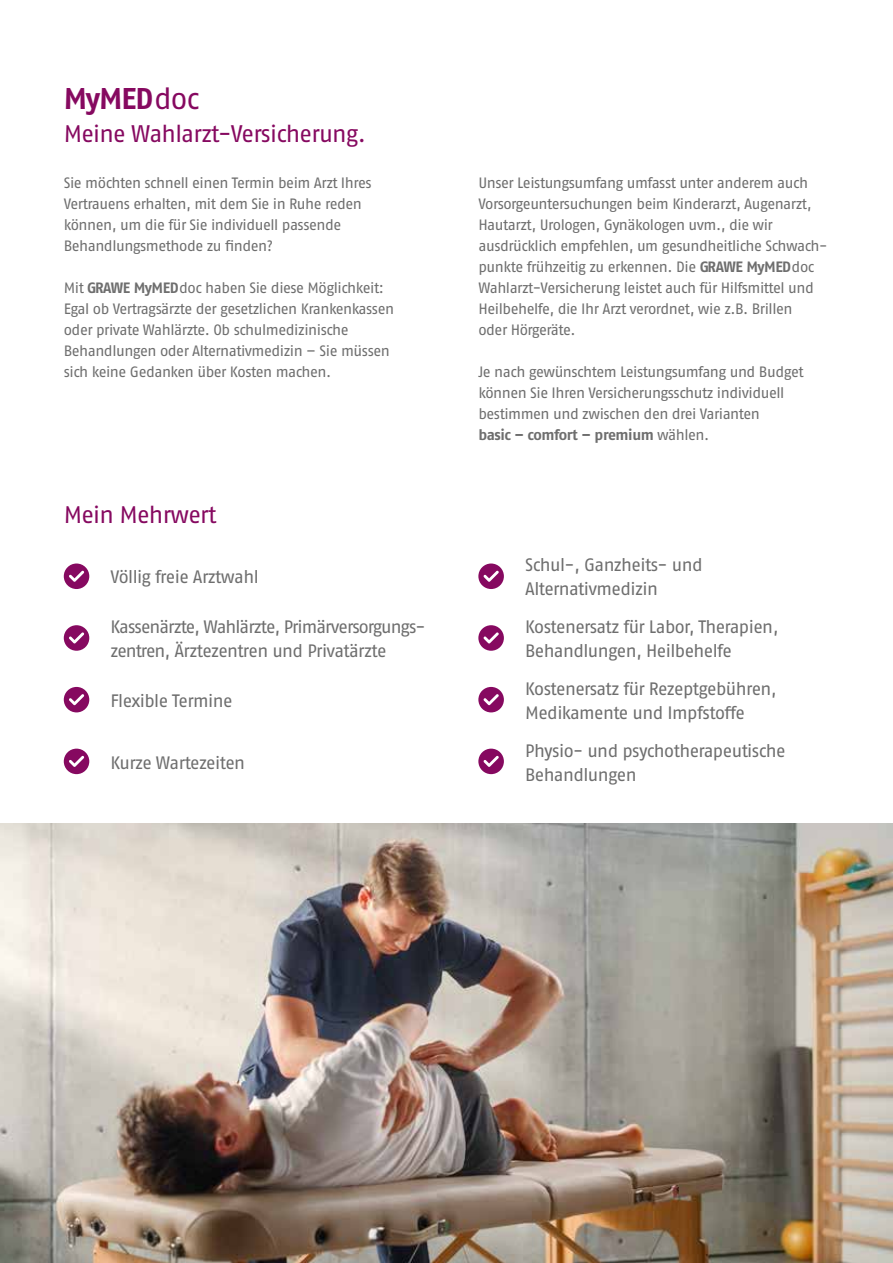
<style>
.page{position:relative;width:893px;height:1263px;background:#fff}
.page>*{position:absolute;margin:0;border:0;box-sizing:border-box;transform-origin:0 0}
.t1{font:700 30px "Fago Pro";letter-spacing:-.03em;color:#860960}
.t2{font:24px "Fago Pro";letter-spacing:-.035em;color:#860960}
.t3{font:18px/24px "Fago Pro";letter-spacing:-.035em;color:#6e6e6e}
.t4{font:15px/21px "Fago Pro";letter-spacing:-.035em;color:#6e6e6e}
.s1{font-weight:400}
.s2{font-weight:700}
</style>
<div class="page">
<img style="left:0;top:823px;width:893px;height:440px">
<svg style="left:64px;top:563px;width:25px;height:26px"></svg>
<svg style="left:64px;top:625px;width:25px;height:26px"></svg>
<svg style="left:64px;top:687px;width:25px;height:25px"></svg>
<svg style="left:64px;top:749px;width:25px;height:25px"></svg>
<svg style="left:478px;top:563px;width:26px;height:26px"></svg>
<svg style="left:478px;top:625px;width:26px;height:26px"></svg>
<svg style="left:478px;top:687px;width:26px;height:25px"></svg>
<svg style="left:478px;top:749px;width:26px;height:25px"></svg>
<h1 class="t1" style="left:64px;top:80px;width:137px">MyMED<span class="s1">doc</span></h1>
<h2 class="t2" style="left:64px;top:119px;width:304px">Meine Wahlarzt-Versicherung.</h2>
<p class="t4" style="left:64px;top:172px;width:309px">Sie möchten schnell einen Termin beim Arzt Ihres Vertrauens erhalten, mit dem Sie in Ruhe reden können, um die für Sie individuell passende Behandlungsmethode zu finden?</p>
<p class="t4" style="left:64px;top:277px;width:332px">Mit <span class="s2">GRAWE MyMED</span>doc haben Sie diese Möglichkeit:<br>Egal ob Vertragsärzte der gesetzlichen Krankenkassen oder private Wahlärzte. Ob schulmedizinische Behandlungen oder Alternativmedizin – Sie müssen sich keine Gedanken über Kosten machen.</p>
<h2 class="t2" style="left:64px;top:500px;width:154px">Mein Mehrwert</h2>
<p class="t3" style="left:111px;top:565px;width:150px">Völlig freie Arztwahl</p>
<p class="t3" style="left:111px;top:615px;width:313px">Kassenärzte, Wahlärzte, Primärversorgungs&shy;zentren, Ärztezentren und Privatärzte</p>
<p class="t3" style="left:111px;top:688px;width:123px">Flexible Termine</p>
<p class="t3" style="left:111px;top:750px;width:136px">Kurze Wartezeiten</p>
<p class="t4" style="left:478px;top:172px;width:351px">Unser Leistungsumfang umfasst unter anderem auch Vorsorgeuntersuchungen beim Kinderarzt, Augenarzt, Hautarzt, Urologen, Gynäkologen uvm., die wir ausdrücklich empfehlen, um gesundheitliche Schwach&shy;punkte frühzeitig zu erkennen. Die <span class="s2">GRAWE MyMED</span>doc Wahlarzt-Versicherung leistet auch für Hilfsmittel und Heilbehelfe, die Ihr Arzt verordnet, wie z.B. Brillen<br>oder Hörgeräte.</p>
<p class="t4" style="left:478px;top:361px;width:327px">Je nach gewünschtem Leistungsumfang und Budget können Sie Ihren Versicherungsschutz individuell bestimmen und zwischen den drei Varianten<br><span class="s2">basic – comfort – premium</span> wählen.</p>
<p class="t3" style="left:525px;top:553px;width:179px">Schul-, Ganzheits- und<br>Alternativmedizin</p>
<p class="t3" style="left:525px;top:615px;width:255px">Kostenersatz für Labor, Therapien,<br>Behandlungen, Heilbehelfe</p>
<p class="t3" style="left:525px;top:676px;width:253px">Kostenersatz für Rezeptgebühren,<br>Medikamente und Impfstoffe</p>
<p class="t3" style="left:525px;top:738px;width:262px">Physio- und psychotherapeutische<br>Behandlungen</p>
</div>
